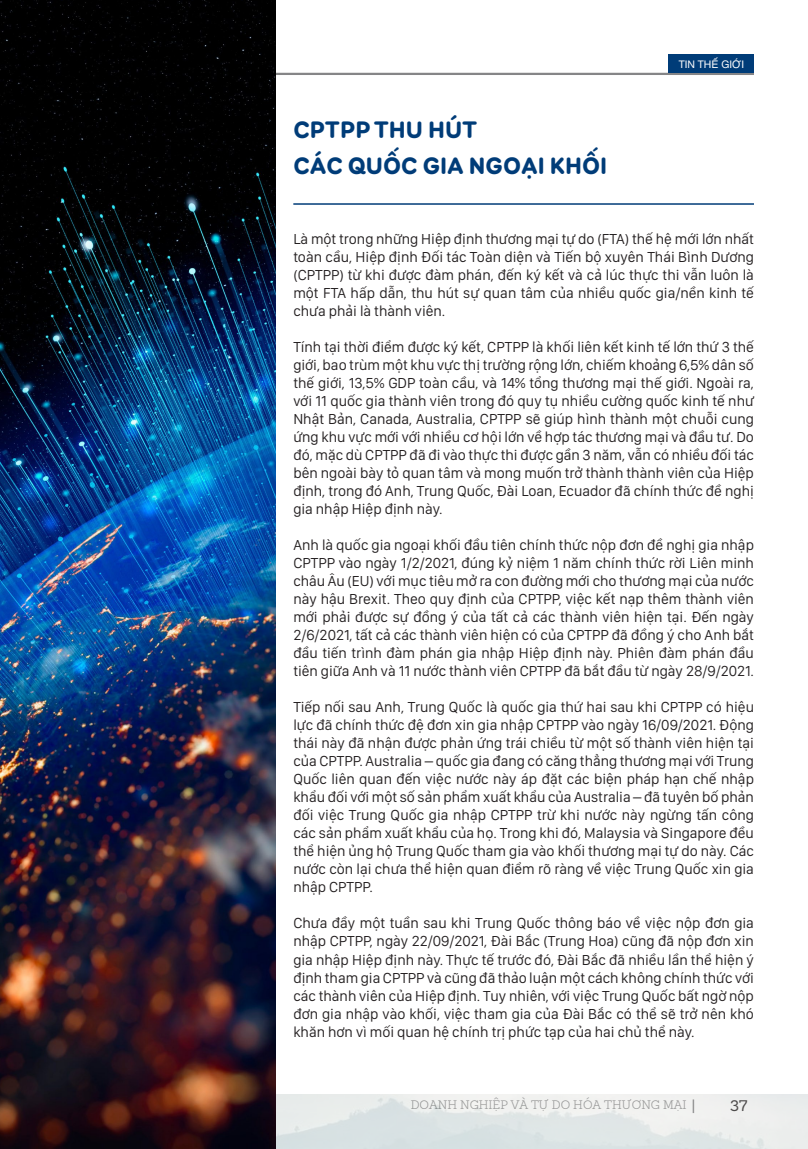
<style>
.page{position:relative;width:808px;height:1149px;background:#fff}
.page>*{position:absolute;margin:0;border:0;box-sizing:border-box;transform-origin:0 0}
.t1{font:900 24px "VL Booster Next FY";color:#003c78}
.t2{font:15px/18px "San Francisco Display";color:#231f20;text-align:justify}
.t3{font:15px "AG Sanchez Slab";color:#231f20}
.t4{font:300 12px "AG Sanchez Slab";color:#858587}
.t5{font:10.5px "Helvetica Neue";color:#fff}
</style>
<div class="page">
<hr style="left:54px;top:73px;width:700px;height:2px;background:#858587">
<div style="left:669px;top:54px;width:85px;height:19px;background:#003c78"></div>
<img style="left:275px;top:1094px;width:533px;height:54px">
<hr style="left:293px;top:203px;width:461px;height:2px;background:#003c78">
<img style="left:0;top:0;width:275px;height:1148px">
<p class="t1" style="left:293px;top:110px;width:186px">CPTPP THU HÚT</p>
<p class="t1" style="left:293px;top:146px;width:316px">CÁC QUỐC GIA NGOẠI KHỐI</p>
<p class="t5" style="left:679px;top:57px;width:67px">TIN THẾ GIỚI</p>
<p class="t2" style="left:293px;top:229px;width:462px">Là một trong những Hiệp định thương mại tự do (FTA) thế hệ mới lớn nhất toàn cầu, Hiệp định Đối tác Toàn diện và Tiến bộ xuyên Thái Bình Dương (CPTPP) từ khi được đàm phán, đến ký kết và cả lúc thực thi vẫn luôn là một FTA hấp dẫn, thu hút sự quan tâm của nhiều quốc gia/nền kinh tế chưa phải là thành viên.</p>
<p class="t2" style="left:293px;top:337px;width:462px">Tính tại thời điểm được ký kết, CPTPP là khối liên kết kinh tế lớn thứ 3 thế giới, bao trùm một khu vực thị trường rộng lớn, chiếm khoảng 6,5% dân số thế giới, 13,5% GDP toàn cầu, và 14% tổng thương mại thế giới. Ngoài ra, với 11 quốc gia thành viên trong đó quy tụ nhiều cường quốc kinh tế như Nhật Bản, Canada, Australia, CPTPP sẽ giúp hình thành một chuỗi cung ứng khu vực mới với nhiều cơ hội lớn về hợp tác thương mại và đầu tư. Do đó, mặc dù CPTPP đã đi vào thực thi được gần 3 năm, vẫn có nhiều đối tác bên ngoài bày tỏ quan tâm và mong muốn trở thành thành viên của Hiệp định, trong đó Anh, Trung Quốc, Đài Loan, Ecuador đã chính thức đề nghị gia nhập Hiệp định này.</p>
<p class="t2" style="left:293px;top:535px;width:462px">Anh là quốc gia ngoại khối đầu tiên chính thức nộp đơn đề nghị gia nhập CPTPP vào ngày 1/2/2021, đúng kỷ niệm 1 năm chính thức rời Liên minh châu Âu (EU) với mục tiêu mở ra con đường mới cho thương mại của nước này hậu Brexit. Theo quy định của CPTPP, việc kết nạp thêm thành viên mới phải được sự đồng ý của tất cả các thành viên hiện tại. Đến ngày 2/6/2021, tất cả các thành viên hiện có của CPTPP đã đồng ý cho Anh bắt đầu tiến trình đàm phán gia nhập Hiệp định này. Phiên đàm phán đầu tiên giữa Anh và 11 nước thành viên CPTPP đã bắt đầu từ ngày 28/9/2021.</p>
<p class="t2" style="left:293px;top:697px;width:462px">Tiếp nối sau Anh, Trung Quốc là quốc gia thứ hai sau khi CPTPP có hiệu lực đã chính thức đệ đơn xin gia nhập CPTPP vào ngày 16/09/2021. Động thái này đã nhận được phản ứng trái chiều từ một số thành viên hiện tại của CPTPP. Australia – quốc gia đang có căng thẳng thương mại với Trung Quốc liên quan đến việc nước này áp đặt các biện pháp hạn chế nhập khẩu đối với một số sản phẩm xuất khẩu của Australia – đã tuyên bố phản đối việc Trung Quốc gia nhập CPTPP trừ khi nước này ngừng tấn công các sản phẩm xuất khẩu của họ. Trong khi đó, Malaysia và Singapore đều thể hiện ủng hộ Trung Quốc tham gia vào khối thương mại tự do này. Các nước còn lại chưa thể hiện quan điểm rõ ràng về việc Trung Quốc xin gia nhập CPTPP.</p>
<p class="t2" style="left:293px;top:913px;width:462px">Chưa đầy một tuần sau khi Trung Quốc thông báo về việc nộp đơn gia nhập CPTPP, ngày 22/09/2021, Đài Bắc (Trung Hoa) cũng đã nộp đơn xin gia nhập Hiệp định này. Thực tế trước đó, Đài Bắc đã nhiều lần thể hiện ý định tham gia CPTPP và cũng đã thảo luận một cách không chính thức với các thành viên của Hiệp định. Tuy nhiên, với việc Trung Quốc bất ngờ nộp đơn gia nhập vào khối, việc tham gia của Đài Bắc có thể sẽ trở nên khó khăn hơn vì mối quan hệ chính trị phức tạp của hai chủ thể này.</p>
<p class="t4" style="left:411px;top:1095px;width:277px">DOANH NGHIỆP VÀ TỰ DO HÓA THƯƠNG MẠI</p>
<p class="t3" style="left:730px;top:1093px;width:19px">37</p>
</div>
